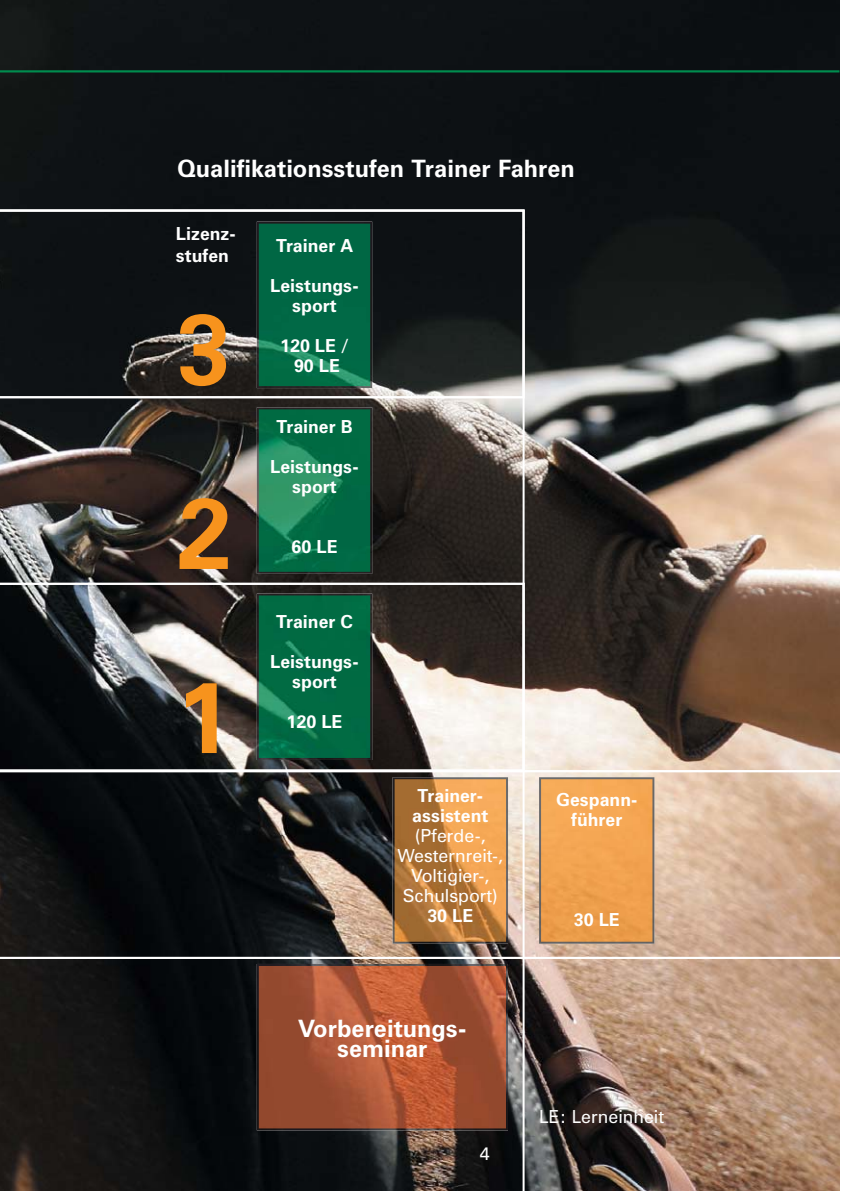
<style>
.page{position:relative;width:842px;height:1191px;background:#fff}
.page>*{position:absolute;margin:0;border:0;box-sizing:border-box;transform-origin:0 0}
.t1{font:700 100px/184px "Zurich BT";color:#f7931d;text-align:justify}
.t2{font:700 24px/20px "Zurich BT";color:#fff;text-align:center}
.t3{font:700 18px/20px "Zurich BT";color:#fff;text-align:center}
.t4{font:18px/20px "Zurich BT";color:#fff;text-align:center}
</style>
<div class="page">
<img style="left:0;top:0;width:840px;height:1191px">
<h2 class="t2" style="left:177px;top:161px;width:399px">Qualifikationsstufen Trainer Fahren</h2>
<p class="t3" style="left:176px;top:225px;width:61px;line-height:22px;text-align:left">Lizenz&shy;stufen</p>
<p class="t3" style="left:276px;top:237px;width:78px">Trainer A</p>
<p class="t3" style="left:270px;top:277px;width:90px">Leistungs&shy;sport</p>
<p class="t3" style="left:280px;top:337px;width:70px">120 LE /<br>90 LE</p>
<h1 class="t1" style="left:176px;top:269px;width:57px">3<br>2<br>1</h1>
<p class="t3" style="left:276px;top:418px;width:78px">Trainer B</p>
<p class="t3" style="left:270px;top:458px;width:90px">Leistungs&shy;sport</p>
<p class="t3" style="left:291px;top:538px;width:47px">60 LE</p>
<p class="t3" style="left:276px;top:613px;width:78px">Trainer C</p>
<p class="t3" style="left:270px;top:653px;width:90px">Leistungs&shy;sport</p>
<p class="t3" style="left:287px;top:713px;width:57px">120 LE</p>
<p class="t3" style="left:412px;top:787px;width:78px;text-align:left">Trainer&shy;assistent</p>
<p class="t4" style="left:397px;top:827px;width:107px">(Pferde-,<br>Westernreit-,<br>Voltigier-,<br>Schulsport)</p>
<p class="t3" style="left:427px;top:907px;width:47px">30 LE</p>
<h2 class="t2" style="left:298px;top:1020px;width:170px">Vorbereitungs&shy;seminar</h2>
<p class="t4" style="left:480px;top:1145px;width:11px">4</p>
<p class="t3" style="left:556px;top:791px;width:83px">Gespann&shy;führer</p>
<p class="t3" style="left:574px;top:911px;width:47px">30 LE</p>
<p class="t4" style="left:539px;top:1108px;width:127px">LE: Lerneinheit</p>
</div>
